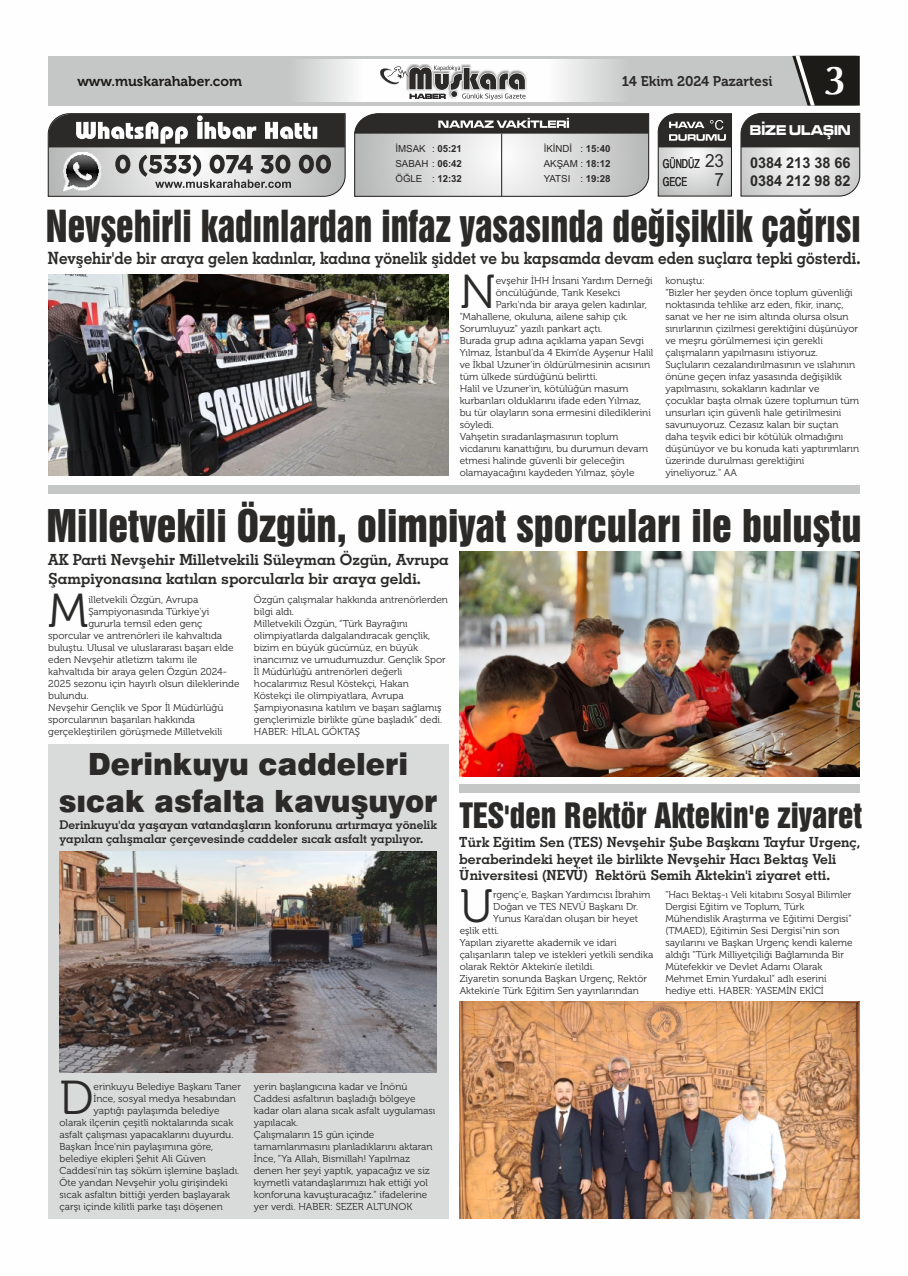
<style>
.page{position:relative;width:908px;height:1276px;background:#fff}
.page>*{position:absolute;margin:0;border:0;box-sizing:border-box;transform-origin:0 0}
.t1{font:47.5px "Museo 300";color:#2b2a29}
.t2{font:46.7px "Museo 300";color:#2b2a29}
.t3{font:41.1px "Swiss 921 BT";color:#2b2a29}
.t4{font:700 40.7px "Optima";color:#fefefe}
.t5{font:40.3px "Swiss 921 BT";color:#2b2a29;scale:.89 1}
.t6{font:32px "Swiss 921 BT";color:#2b2a29}
.t7{font:900 30.6px/36.8px "Swiss 721 BT";color:#2b2a29;text-align:center;scale:.94 1}
.t8{font:18.1px "Arial";color:#2b2a29;scale:.94 1}
.t9{font:17px "Geometric Slabserif 703 Bold BT";color:#2b2a29;scale:.9 1}
.t10{font:15.4px/18.4px "Geometric Slabserif 703 Bold BT";color:#2b2a29}
.t11{font:700 15px/17.1px "Arial Narrow";color:#2b2a29;scale:1.17 1}
.t12{font:14.7px "Microgramma D Bold Exte";color:#fefefe;scale:.85 1}
.t13{font:14px/16.8px "Geometric Slabserif 703 Bold BT";color:#2b2a29}
.t14{font:14px "Museo 700";color:#1c1b17}
.t15{font:14px "Museo 700";color:#2b2a29}
.t16{font:condensed 12.3px "Helvetica";color:#2b2a29;scale:.86 1}
.t17{font:12px/14.4px "Geometric Slabserif 703 Bold BT";color:#2b2a29}
.t18{font:10px/12px "Museo 300";color:#2b2a29}
.t19{font:9.7px/14.8px "Arial";color:#2b2a29}
.t20{font:700 9.7px "Arial";color:#2b2a29}
.s1{font-weight:700}
.s2{font-weight:400}
.s3{font-family:"Arial";font-stretch:normal;font-size:18px}
</style>
<div class="page">
<div style="left:48px;top:56px;width:811px;height:50px;background:#c5c6c6"></div>
<img style="left:303px;top:60px;width:312px;height:41px">
<svg style="left:792px;top:56px;width:67px;height:50px;background:#3e3d3a"></svg>
<img style="left:406px;top:64px;width:121px;height:36px">
<svg style="left:378px;top:66px;width:148px;height:36px;background:#adacac"></svg>
<svg style="left:47px;top:113px;width:299px;height:84px;background:#8e8e8e"></svg>
<svg style="left:354px;top:113px;width:295px;height:84px;background:#b0b0b0"></svg>
<svg style="left:657px;top:113px;width:75px;height:84px;background:#9d9c9c"></svg>
<svg style="left:740px;top:112px;width:120px;height:85px;background:#969695"></svg>
<img style="left:48px;top:274px;width:400px;height:202px">
<div style="left:48px;top:485px;width:811px;height:9px;background:#c5c6c6"></div>
<img style="left:459px;top:551px;width:400px;height:225px">
<div style="left:48px;top:744px;width:400px;height:474px;background:#d9dada"></div>
<div style="left:459px;top:784px;width:400px;height:9px;background:#c5c6c6"></div>
<img style="left:459px;top:1001px;width:400px;height:217px">
<img style="left:60px;top:851px;width:377px;height:222px">
<h3 class="t14" style="left:77px;top:75px;width:166px">www.muskarahaber.com</h3>
<h3 class="t15" style="left:621px;top:75px;width:152px">14 Ekim 2024 Pazartesi</h3>
<h3 class="t4" style="left:822px;top:62px;width:26px">3</h3>
<p class="t19" style="left:395px;top:143px;width:68px">İMSAK<br>SABAH : <span class="s1">06:42</span></p>
<p class="t19" style="left:543px;top:143px;width:68px">İKİNDİ<br>AKŞAM : <span class="s1">18:12</span></p>
<p class="t20" style="left:432px;top:145px;width:31px"><span class="s2">:</span> 05:21</p>
<p class="t20" style="left:580px;top:145px;width:32px"><span class="s2">:</span> 15:40</p>
<p class="t19" style="left:395px;top:172px;width:68px">ÖĞLE : <span class="s1">12:32</span></p>
<p class="t19" style="left:543px;top:172px;width:68px">YATSI : <span class="s1">19:28</span></p>
<h3 class="t12" style="left:749px;top:124px;width:120px">BİZE ULAŞIN</h3>
<p class="t16" style="left:662px;top:159px;width:73px">GÜNDÜZ <span class="s3">23</span></p>
<h3 class="t11" style="left:749px;top:156px;width:87px">0384 213 38 66<br>0384 212 98 82</h3>
<p class="t16" style="left:662px;top:177px;width:30px">GECE</p>
<h3 class="t8" style="left:714px;top:173px;width:12px">7</h3>
<h3 class="t5" style="left:46px;top:211px;width:916px">Nevşehirli kadınlardan infaz yasasında değişiklik çağrısı</h3>
<h3 class="t9" style="left:48px;top:251px;width:903px">Nevşehir'de bir araya gelen kadınlar, kadına yönelik şiddet ve bu kapsamda devam eden suçlara tepki gösterdi.</h3>
<h1 class="t1" style="left:459px;top:272px;width:38px">N</h1>
<p class="t18" style="left:495px;top:275px;width:158px">evşehir İHH İnsani Yardım Derneği</p>
<p class="t18" style="left:495px;top:287px;width:126px">öncülüğünde, Tarık Kesekci</p>
<p class="t18" style="left:495px;top:299px;width:153px">Parkı'nda bir araya gelen kadınlar,</p>
<p class="t18" style="left:459px;top:311px;width:170px">"Mahallene, okuluna, ailene sahip çık.</p>
<p class="t18" style="left:459px;top:323px;width:144px">Sorumluyuz" yazılı pankart açtı.</p>
<p class="t18" style="left:459px;top:335px;width:186px">Burada grup adına açıklama yapan Sevgi</p>
<p class="t18" style="left:459px;top:347px;width:195px">Yılmaz, İstanbul'da 4 Ekim'de Ayşenur Halil</p>
<p class="t18" style="left:459px;top:359px;width:192px">ve İkbal Uzuner'in öldürülmesinin acısının</p>
<p class="t18" style="left:459px;top:371px;width:140px">tüm ülkede sürdüğünü belirtti.</p>
<p class="t18" style="left:459px;top:383px;width:170px">Halil ve Uzuner'in, kötülüğün masum</p>
<p class="t18" style="left:459px;top:395px;width:183px">kurbanları olduklarını ifade eden Yılmaz,</p>
<p class="t18" style="left:459px;top:407px;width:193px">bu tür olayların sona ermesini dilediklerini</p>
<p class="t18" style="left:459px;top:419px;width:36px">söyledi.</p>
<p class="t18" style="left:459px;top:431px;width:160px">Vahşetin sıradanlaşmasının toplum</p>
<p class="t18" style="left:459px;top:443px;width:190px">vicdanını kanattığını, bu durumun devam</p>
<p class="t18" style="left:459px;top:455px;width:166px">etmesi halinde güvenli bir geleceğin</p>
<p class="t18" style="left:459px;top:467px;width:176px">olamayacağını kaydeden Yılmaz, şöyle</p>
<p class="t18" style="left:665px;top:275px;width:195px">konuştu:<br>"Bizler her şeyden önce toplum güvenliği noktasında tehlike arz eden, fikir, inanç, sanat ve her ne isim altında olursa olsun sınırlarının çizilmesi gerektiğini düşünüyor ve meşru görülmemesi için gerekli çalışmaların yapılmasını istiyoruz.<br>Suçluların cezalandırılmasının ve ıslahının önüne geçen infaz yasasında değişiklik yapılmasını, sokakların kadınlar ve çocuklar başta olmak üzere toplumun tüm unsurları için güvenli hale getirilmesini savunuyoruz. Cezasız kalan bir suçtan daha teşvik edici bir kötülük olmadığını düşünüyor ve bu konuda kati yaptırımların üzerinde durulması gerektiğini yineliyoruz." AA</p>
<h3 class="t3" style="left:46px;top:511px;width:816px">Milletvekili Özgün, olimpiyat sporcuları ile buluştu</h3>
<h3 class="t10" style="left:48px;top:552px;width:402px">AK Parti Nevşehir Milletvekili Süleyman Özgün, Avrupa<br>Şampiyonasına katılan sporcularla bir araya geldi.</h3>
<h1 class="t1" style="left:48px;top:591px;width:42px">M</h1>
<p class="t18" style="left:88px;top:595px;width:111px">illetvekili Özgün, Avrupa</p>
<p class="t18" style="left:88px;top:607px;width:122px">Şampiyonasında Türkiye'yi</p>
<p class="t18" style="left:88px;top:619px;width:115px">gururla temsil eden genç</p>
<p class="t18" style="left:48px;top:631px;width:175px">sporcular ve antrenörleri ile kahvaltıda</p>
<p class="t18" style="left:48px;top:643px;width:187px">buluştu. Ulusal ve uluslararası başarı elde</p>
<p class="t18" style="left:48px;top:655px;width:151px">eden Nevşehir atletizm takımı ile</p>
<p class="t18" style="left:48px;top:667px;width:180px">kahvaltıda bir araya gelen Özgün 2024-</p>
<p class="t18" style="left:48px;top:679px;width:193px">2025 sezonu için hayırlı olsun dileklerinde</p>
<p class="t18" style="left:48px;top:691px;width:42px">bulundu.</p>
<p class="t18" style="left:48px;top:703px;width:177px">Nevşehir Gençlik ve Spor İl Müdürlüğü</p>
<p class="t18" style="left:48px;top:715px;width:148px">sporcularının başarıları hakkında</p>
<p class="t18" style="left:48px;top:727px;width:175px">gerçekleştirilen görüşmede Milletvekili</p>
<p class="t18" style="left:254px;top:595px;width:195px">Özgün çalışmalar hakkında antrenörlerden bilgi aldı.<br>Milletvekili Özgün, “Türk Bayrağını olimpiyatlarda dalgalandıracak gençlik, bizim en büyük gücümüz, en büyük inancımız ve umudumuzdur. Gençlik Spor İl Müdürlüğü antrenörleri değerli hocalarımız Resul Köstekçi, Hakan Köstekçi ile olimpiyatlara, Avrupa Şampiyonasına katılım ve başarı sağlamış gençlerimizle birlikte güne başladık” dedi.<br>HABER: HİLAL GÖKTAŞ</p>
<h3 class="t7" style="left:59px;top:748px;width:404px">Derinkuyu caddeleri sıcak asfalta kavuşuyor</h3>
<p class="t17" style="left:59px;top:818px;width:379px">Derinkuyu'da yaşayan vatandaşların konforunu artırmaya yönelik yapılan çalışmalar çerçevesinde caddeler sıcak asfalt yapılıyor.</p>
<h3 class="t6" style="left:459px;top:803px;width:403px">TES'den Rektör Aktekin'e ziyaret</h3>
<h3 class="t13" style="left:459px;top:834px;width:402px">Türk Eğitim Sen (TES) Nevşehir Şube Başkanı Tayfur Urgenç, beraberindeki heyet ile birlikte Nevşehir Hacı Bektaş Veli<br>Üniversitesi (NEVÜ) Rektörü Semih Aktekin'i ziyaret etti.</h3>
<h2 class="t2" style="left:459px;top:887px;width:35px">U</h2>
<p class="t18" style="left:493px;top:889px;width:159px">rgenç'e, Başkan Yardımcısı İbrahim</p>
<p class="t18" style="left:493px;top:901px;width:147px">Doğan ve TES NEVÜ Başkanı Dr.</p>
<p class="t18" style="left:493px;top:913px;width:146px">Yunus Kara'dan oluşan bir heyet</p>
<p class="t18" style="left:459px;top:925px;width:41px">eşlik etti.</p>
<p class="t18" style="left:459px;top:937px;width:158px">Yapılan ziyarette akademik ve idari</p>
<p class="t18" style="left:459px;top:949px;width:195px">çalışanların talep ve istekleri yetkili sendika</p>
<p class="t18" style="left:459px;top:961px;width:136px">olarak Rektör Aktekin'e iletildi.</p>
<p class="t18" style="left:459px;top:973px;width:189px">Ziyaretin sonunda Başkan Urgenç, Rektör</p>
<p class="t18" style="left:459px;top:985px;width:180px">Aktekin'e Türk Eğitim Sen yayınlarından</p>
<p class="t18" style="left:665px;top:889px;width:189px">"Hacı Bektaş-ı Veli kitabını Sosyal Bilimler Dergisi Eğitim ve Toplum, Türk Mühendislik Araştırma ve Eğitimi Dergisi” (TMAED), Eğitimin Sesi Dergisi"nin son sayılarını ve Başkan Urgenç kendi kaleme aldığı "Türk Milliyetçiliği Bağlamında Bir Mütefekkir ve Devlet Adamı Olarak Mehmet Emin Yurdakul" adlı eserini hediye etti. HABER: YASEMİN EKİCİ</p>
<h1 class="t1" style="left:60px;top:1078px;width:35px">D</h1>
<p class="t18" style="left:93px;top:1081px;width:149px">erinkuyu Belediye Başkanı Taner</p>
<p class="t18" style="left:93px;top:1093px;width:144px">İnce, sosyal medya hesabından</p>
<p class="t18" style="left:93px;top:1105px;width:127px">yaptığı paylaşımda belediye</p>
<p class="t18" style="left:60px;top:1117px;width:175px">olarak ilçenin çeşitli noktalarında sıcak</p>
<p class="t18" style="left:60px;top:1129px;width:175px">asfalt çalışması yapacaklarını duyurdu.</p>
<p class="t18" style="left:60px;top:1141px;width:155px">Başkan İnce'nin paylaşımına göre,</p>
<p class="t18" style="left:60px;top:1153px;width:148px">belediye ekipleri Şehit Ali Güven</p>
<p class="t18" style="left:60px;top:1165px;width:181px">Caddesi'nin taş söküm işlemine başladı.</p>
<p class="t18" style="left:60px;top:1177px;width:169px">Öte yandan Nevşehir yolu girişindeki</p>
<p class="t18" style="left:60px;top:1189px;width:172px">sıcak asfaltın bittiği yerden başlayarak</p>
<p class="t18" style="left:60px;top:1201px;width:165px">çarşı içinde kilitli parke taşı döşenen</p>
<p class="t18" style="left:254px;top:1081px;width:183px">yerin başlangıcına kadar ve İnönü Caddesi asfaltının başladığı bölgeye kadar olan alana sıcak asfalt uygulaması yapılacak.<br>Çalışmaların 15 gün içinde tamamlanmasını planladıklarını aktaran İnce, “Ya Allah, Bismillah! Yapılmaz denen her şeyi yaptık, yapacağız ve siz kıymetli vatandaşlarımızı hak ettiği yol konforuna kavuşturacağız.” ifadelerine yer verdi. HABER: SEZER ALTUNOK</p>
</div>
